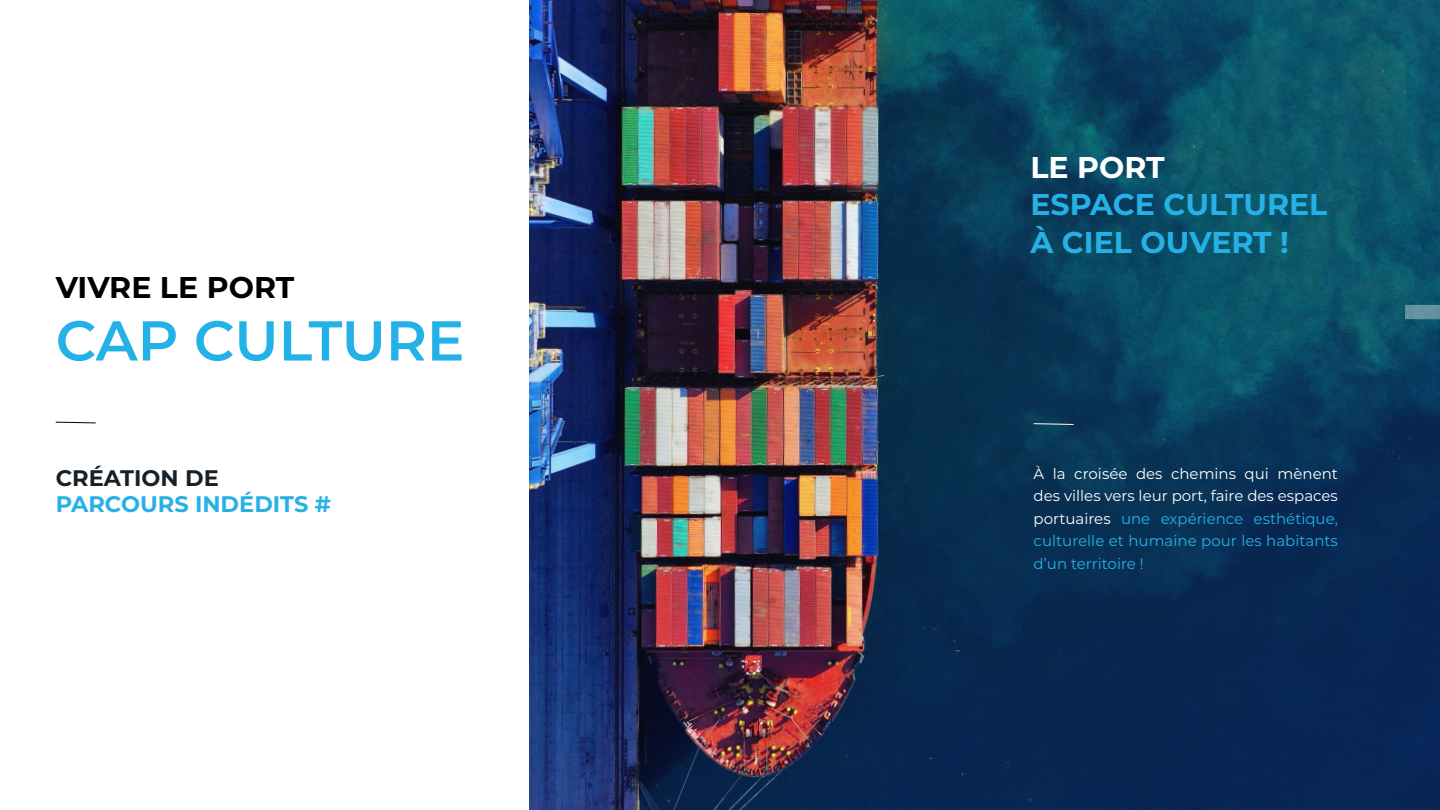
<style>
.page{position:relative;width:1440px;height:810px;background:#fff}
.page>*{position:absolute;margin:0;border:0;box-sizing:border-box;transform-origin:0 0}
.t1{font:600 56.1px "Montserrat";letter-spacing:-.005em;color:#23b2e7}
.t2{font:700 30px/37.5px "Montserrat";color:#26b1e6}
.t3{font:700 30px "Montserrat";color:#000}
.t4{font:700 30px "Montserrat";color:#fff}
.t5{font:700 22.5px "Montserrat";color:#27b0e6}
.t6{font:700 22.5px "Montserrat";color:#172027}
.t7{font:15px/22.5px "Montserrat";color:#fff;text-align:justify}
.s1{color:#26b1e6}
</style>
<div class="page">
<img style="left:530px;top:0;width:910px;height:810px">
<svg style="left:55px;top:421px;width:41px;height:3px"></svg>
<svg style="left:1033px;top:423px;width:41px;height:2px"></svg>
<svg style="left:1404px;top:304px;width:36px;height:17px"></svg>
<h2 class="t3" style="left:56px;top:265px;width:240px">VIVRE LE PORT</h2>
<h1 class="t1" style="left:56px;top:301px;width:410px">CAP CULTURE</h1>
<h3 class="t6" style="left:56px;top:462px;width:165px">CRÉATION DE</h3>
<h3 class="t5" style="left:56px;top:488px;width:277px">PARCOURS INDÉDITS #</h3>
<h2 class="t4" style="left:1030px;top:145px;width:136px">LE PORT</h2>
<h2 class="t2" style="left:1030px;top:184px;width:298px">ESPACE CULTUREL<br>À CIEL OUVERT !</h2>
<p class="t7" style="left:1034px;top:462px;width:306px">À la croisée des chemins qui mènent des villes vers leur port, faire des espaces portuaires <span class="s1">une expérience esthétique, culturelle et humaine pour les habitants d’un territoire !</span></p>
</div>
